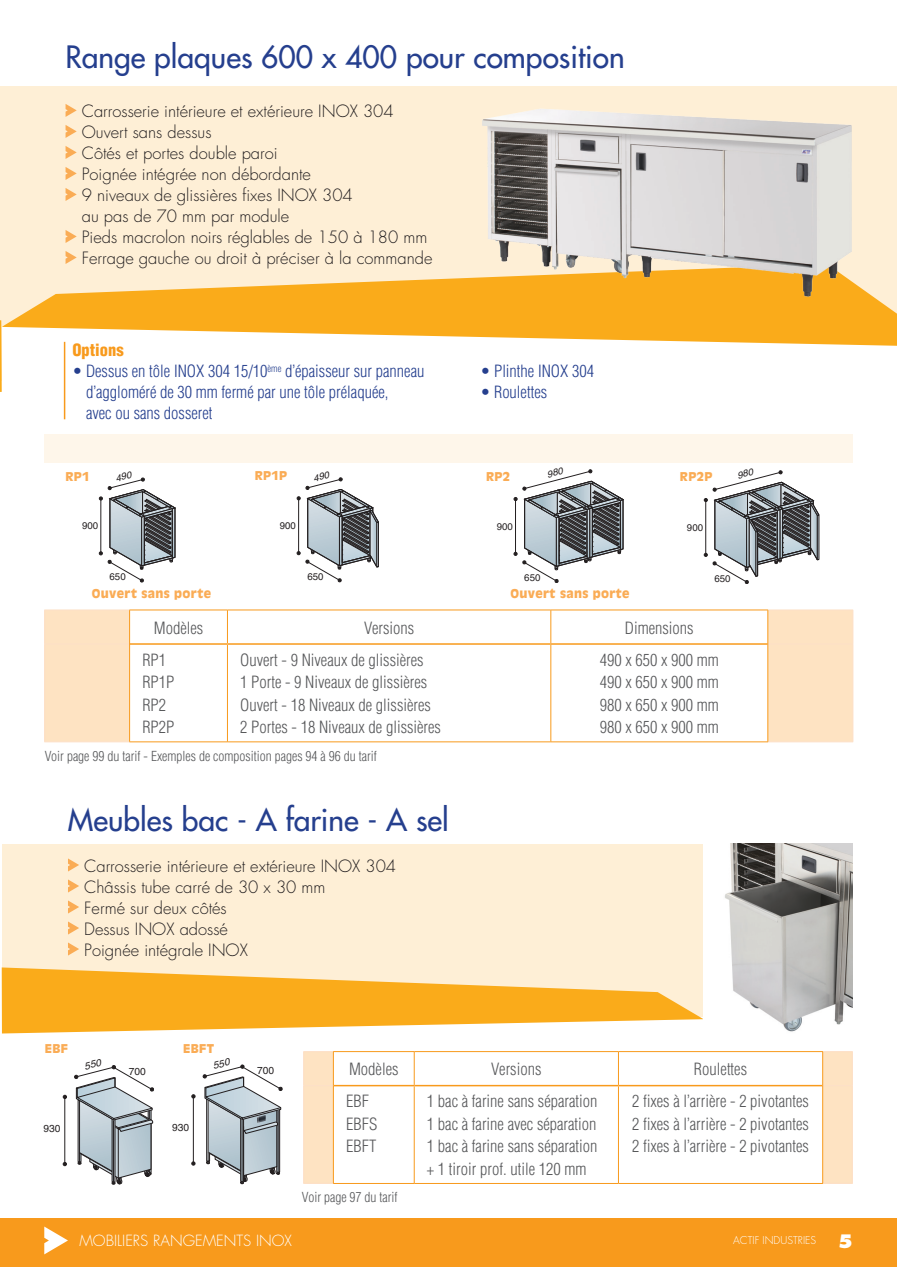
<style>
.page{position:relative;width:897px;height:1267px;background:#fff}
.page>*{position:absolute;margin:0;border:0;box-sizing:border-box;transform-origin:0 0}
.t1{font:30px "Futura";color:#253f8e}
.t2{font:300 condensed 16.5px/22.5px "Helvetica";color:#57585a}
.t3{font:300 16.5px/21px "Futura";color:#231f20}
.t4{font:300 condensed 16.5px/21px "Helvetica";color:#253f8e}
.t5{font:900 condensed 16.5px "Helvetica";color:#f89a1c}
.t6{font:300 15px "Futura";color:#fff}
.t7{font:300 condensed 13.5px "Helvetica";color:#57585a}
.t8{font:900 12px "Antique Olive";letter-spacing:.03em;color:#faac55}
.t9{font:300 10.5px "Futura";color:#fff}
.t10{font:10.2px "Helvetica";color:#231f20}
.t11{font:9.75px "Helvetica";color:#231f20}
.s1{font-weight:800;font-size:18px}
</style>
<div class="page">
<div style="left:0;top:1218px;width:896px;height:48px;background:#f89a1c"></div>
<svg style="left:44px;top:1226px;width:24px;height:28px"></svg>
<div style="left:2px;top:843px;width:701px;height:173px;background:#feefd6"></div>
<svg style="left:2px;top:967px;width:701px;height:66px;fill:#faab1a"></svg>
<div style="left:44px;top:434px;width:808px;height:28px;background:#fef6ea"></div>
<svg style="left:191px;top:1161px;width:4px;height:4px"></svg>
<svg style="left:191px;top:1094px;width:4px;height:4px"></svg>
<hr style="left:193px;top:1096px;width:1px;height:67px;background:#231f20">
<svg style="left:63px;top:1094px;width:4px;height:4px"></svg>
<hr style="left:64px;top:1096px;width:1px;height:67px;background:#231f20">
<div style="left:2px;top:87px;width:894px;height:239px;background:#feefd6"></div>
<svg style="left:2px;top:278px;width:894px;height:68px;fill:#faab1a"></svg>
<hr style="left:0;top:87px;width:2px;height:294px;background:#feefd6">
<svg style="left:0;top:320px;width:2px;height:72px"></svg>
<svg style="left:66px;top:104px;width:11px;height:13px"></svg>
<svg style="left:66px;top:125px;width:11px;height:13px"></svg>
<svg style="left:66px;top:146px;width:11px;height:13px"></svg>
<svg style="left:66px;top:167px;width:11px;height:13px"></svg>
<svg style="left:66px;top:188px;width:11px;height:13px"></svg>
<svg style="left:66px;top:230px;width:11px;height:13px"></svg>
<svg style="left:66px;top:251px;width:11px;height:13px"></svg>
<svg style="left:304px;top:1052px;width:548px;height:131px"></svg>
<hr style="left:303px;top:1051px;width:1px;height:34px;background:#fde0c7">
<hr style="left:303px;top:1051px;width:30px;height:1px;background:#fde0c7">
<hr style="left:822px;top:1051px;width:30px;height:1px;background:#fde0c7">
<hr style="left:852px;top:1051px;width:1px;height:34px;background:#fde0c7">
<hr style="left:303px;top:1085px;width:1px;height:98px;background:#fde0c7">
<hr style="left:303px;top:1085px;width:30px;height:1px;background:#fde0c7">
<hr style="left:303px;top:1183px;width:30px;height:1px;background:#fde0c7">
<hr style="left:822px;top:1085px;width:30px;height:1px;background:#fde0c7">
<hr style="left:852px;top:1085px;width:1px;height:98px;background:#fde0c7">
<hr style="left:822px;top:1183px;width:30px;height:1px;background:#fde0c7">
<hr style="left:333px;top:1051px;width:81px;height:1px;background:#f89a1c">
<hr style="left:333px;top:1051px;width:1px;height:34px;background:#f89a1c">
<hr style="left:414px;top:1051px;width:204px;height:1px;background:#f89a1c">
<hr style="left:414px;top:1051px;width:1px;height:33px;background:#f89a1c">
<hr style="left:618px;top:1051px;width:204px;height:1px;background:#f89a1c">
<hr style="left:618px;top:1051px;width:1px;height:33px;background:#f89a1c">
<hr style="left:822px;top:1051px;width:1px;height:34px;background:#f89a1c">
<hr style="left:333px;top:1085px;width:1px;height:98px;background:#f89a1c">
<hr style="left:414px;top:1086px;width:1px;height:97px;background:#f89a1c">
<hr style="left:618px;top:1086px;width:1px;height:97px;background:#f89a1c">
<hr style="left:822px;top:1085px;width:1px;height:98px;background:#f89a1c">
<hr style="left:333px;top:1183px;width:81px;height:1px;background:#f89a1c">
<hr style="left:414px;top:1183px;width:204px;height:1px;background:#f89a1c">
<hr style="left:618px;top:1183px;width:204px;height:1px;background:#f89a1c">
<hr style="left:333px;top:1084px;width:81px;height:2px;background:#f89a1c">
<hr style="left:414px;top:1084px;width:204px;height:2px;background:#f89a1c">
<hr style="left:618px;top:1084px;width:204px;height:2px;background:#f89a1c">
<img style="left:725px;top:843px;width:127px;height:189px">
<svg style="left:68px;top:858px;width:11px;height:13px"></svg>
<svg style="left:68px;top:879px;width:11px;height:13px"></svg>
<svg style="left:68px;top:900px;width:11px;height:13px"></svg>
<svg style="left:68px;top:921px;width:11px;height:13px"></svg>
<svg style="left:68px;top:942px;width:11px;height:13px"></svg>
<img style="left:466px;top:108px;width:396px;height:196px">
<svg style="left:45px;top:610px;width:807px;height:131px"></svg>
<hr style="left:44px;top:610px;width:1px;height:33px;background:#fde0c7">
<hr style="left:44px;top:609px;width:85px;height:1px;background:#fde0c7">
<hr style="left:768px;top:609px;width:85px;height:1px;background:#fde0c7">
<hr style="left:852px;top:610px;width:1px;height:33px;background:#fde0c7">
<hr style="left:44px;top:644px;width:1px;height:97px;background:#fde0c7">
<hr style="left:44px;top:643px;width:85px;height:1px;background:#fde0c7">
<hr style="left:44px;top:741px;width:85px;height:1px;background:#fde0c7">
<hr style="left:768px;top:643px;width:85px;height:1px;background:#fde0c7">
<hr style="left:852px;top:644px;width:1px;height:97px;background:#fde0c7">
<hr style="left:768px;top:741px;width:85px;height:1px;background:#fde0c7">
<hr style="left:129px;top:609px;width:98px;height:1px;background:#f89a1c">
<hr style="left:129px;top:610px;width:1px;height:34px;background:#f89a1c">
<hr style="left:227px;top:609px;width:323px;height:1px;background:#f89a1c">
<hr style="left:227px;top:610px;width:1px;height:33px;background:#f89a1c">
<hr style="left:550px;top:609px;width:218px;height:1px;background:#f89a1c">
<hr style="left:550px;top:610px;width:1px;height:33px;background:#f89a1c">
<hr style="left:767px;top:610px;width:1px;height:34px;background:#f89a1c">
<hr style="left:129px;top:644px;width:1px;height:97px;background:#f89a1c">
<hr style="left:227px;top:644px;width:1px;height:97px;background:#f89a1c">
<hr style="left:550px;top:644px;width:1px;height:97px;background:#f89a1c">
<hr style="left:767px;top:644px;width:1px;height:97px;background:#f89a1c">
<hr style="left:129px;top:741px;width:98px;height:1px;background:#f89a1c">
<hr style="left:227px;top:741px;width:323px;height:1px;background:#f89a1c">
<hr style="left:550px;top:741px;width:218px;height:1px;background:#f89a1c">
<hr style="left:130px;top:643px;width:97px;height:1px;background:#f89a1c">
<hr style="left:227px;top:643px;width:323px;height:1px;background:#f89a1c">
<hr style="left:550px;top:643px;width:217px;height:1px;background:#f89a1c">
<hr style="left:64px;top:342px;width:1px;height:77px;background:#f89a1c">
<svg style="left:203px;top:1064px;width:79px;height:120px"></svg>
<svg style="left:74px;top:1065px;width:80px;height:120px"></svg>
<svg style="left:704px;top:470px;width:115px;height:114px"></svg>
<svg style="left:297px;top:477px;width:82px;height:105px"></svg>
<svg style="left:513px;top:469px;width:111px;height:114px"></svg>
<svg style="left:99px;top:477px;width:77px;height:105px"></svg>
<h1 class="t1" style="left:66px;top:37px;width:560px">Range plaques 600 x 400 pour composition</h1>
<p class="t3" style="left:82px;top:101px;width:352px">Carrosserie intérieure et extérieure INOX 304<br>Ouvert sans dessus<br>Côtés et portes double paroi<br>Poignée intégrée non débordante<br>9 niveaux de glissières fixes INOX 304<br>au pas de 70 mm par module<br>Pieds macrolon noirs réglables de 150 à 180 mm Ferrage gauche ou droit à préciser à la commande</p>
<p class="t5" style="left:72px;top:340px;width:53px">Options</p>
<p class="t4" style="left:86px;top:361px;width:340px;text-indent:-14px">• Dessus en tôle INOX 304 15/10<sup>ème</sup> d’épaisseur sur panneau d’aggloméré de 30 mm fermé par une tôle prélaquée,<br>avec ou sans dosseret</p>
<p class="t4" style="left:480px;top:361px;width:115px">• Plinthe INOX 304</p>
<p class="t4" style="left:480px;top:382px;width:68px">• Roulettes</p>
<p class="t8" style="left:66px;top:470px;width:26px">RP1</p>
<p class="t8" style="left:255px;top:469px;width:34px">RP1P</p>
<p class="t8" style="left:486px;top:470px;width:26px">RP2</p>
<p class="t8" style="left:680px;top:470px;width:34px">RP2P</p>
<p class="t11" style="left:82px;top:520px;width:18px">900</p>
<p class="t11" style="left:110px;top:571px;width:18px">650</p>
<p class="t11" style="left:280px;top:518px;width:18px">900</p>
<p class="t11" style="left:307px;top:569px;width:18px">650</p>
<p class="t11" style="left:496px;top:521px;width:18px">900</p>
<p class="t11" style="left:524px;top:571px;width:18px">650</p>
<p class="t11" style="left:686px;top:522px;width:18px">900</p>
<p class="t11" style="left:714px;top:572px;width:18px">650</p>
<p class="t8" style="left:92px;top:586px;width:121px">Ouvert sans porte</p>
<p class="t8" style="left:510px;top:586px;width:121px">Ouvert sans porte</p>
<p class="t2" style="left:154px;top:616px;width:51px">Modèles</p>
<p class="t2" style="left:364px;top:616px;width:52px">Versions</p>
<p class="t2" style="left:625px;top:616px;width:70px">Dimensions</p>
<p class="t2" style="left:142px;top:648px;width:34px">RP1<br>RP1P<br>RP2<br>RP2P</p>
<p class="t2" style="left:240px;top:648px;width:202px">Ouvert - 9 Niveaux de glissières<br>1 Porte - 9 Niveaux de glissières<br>Ouvert - 18 Niveaux de glissières<br>2 Portes - 18 Niveaux de glissières</p>
<p class="t2" style="left:599px;top:648px;width:121px;text-align:justify">490 x 650 x 900 mm 490 x 650 x 900 mm 980 x 650 x 900 mm 980 x 650 x 900 mm</p>
<p class="t7" style="left:45px;top:748px;width:333px">Voir page 99 du tarif - Exemples de composition pages 94 à 96 du tarif</p>
<h1 class="t1" style="left:68px;top:800px;width:382px">Meubles bac - A farine - A sel</h1>
<p class="t3" style="left:84px;top:855px;width:313px">Carrosserie intérieure et extérieure INOX 304<br>Châssis tube carré de 30 x 30 mm<br>Fermé sur deux côtés<br>Dessus INOX adossé<br>Poignée intégrale INOX</p>
<p class="t8" style="left:45px;top:1041px;width:25px">EBF</p>
<p class="t8" style="left:183px;top:1041px;width:33px">EBFT</p>
<p class="t10" style="left:43px;top:1122px;width:19px">930</p>
<p class="t10" style="left:129px;top:1065px;width:19px">700</p>
<p class="t10" style="left:172px;top:1121px;width:19px">930</p>
<p class="t10" style="left:257px;top:1064px;width:19px">700</p>
<p class="t2" style="left:349px;top:1057px;width:51px">Modèles</p>
<p class="t2" style="left:491px;top:1057px;width:52px">Versions</p>
<p class="t2" style="left:694px;top:1057px;width:55px">Roulettes</p>
<p class="t2" style="left:346px;top:1089px;width:33px">EBF<br>EBFS<br>EBFT</p>
<p class="t2" style="left:427px;top:1089px;width:172px;text-align:justify">1 bac à farine sans séparation 1 bac à farine avec séparation 1 bac à farine sans séparation + 1 tiroir prof. utile 120 mm</p>
<p class="t2" style="left:632px;top:1089px;width:178px;text-align:justify">2 fixes à l’arrière - 2 pivotantes 2 fixes à l’arrière - 2 pivotantes 2 fixes à l’arrière - 2 pivotantes</p>
<p class="t7" style="left:302px;top:1188px;width:97px">Voir page 97 du tarif</p>
<p class="t6" style="left:79px;top:1230px;width:214px">MOBILIERS RANGEMENTS INOX</p>
<p class="t9" style="left:733px;top:1233px;width:121px">ACTIF INDUSTRIES <span class="s1">5</span></p>
</div>
